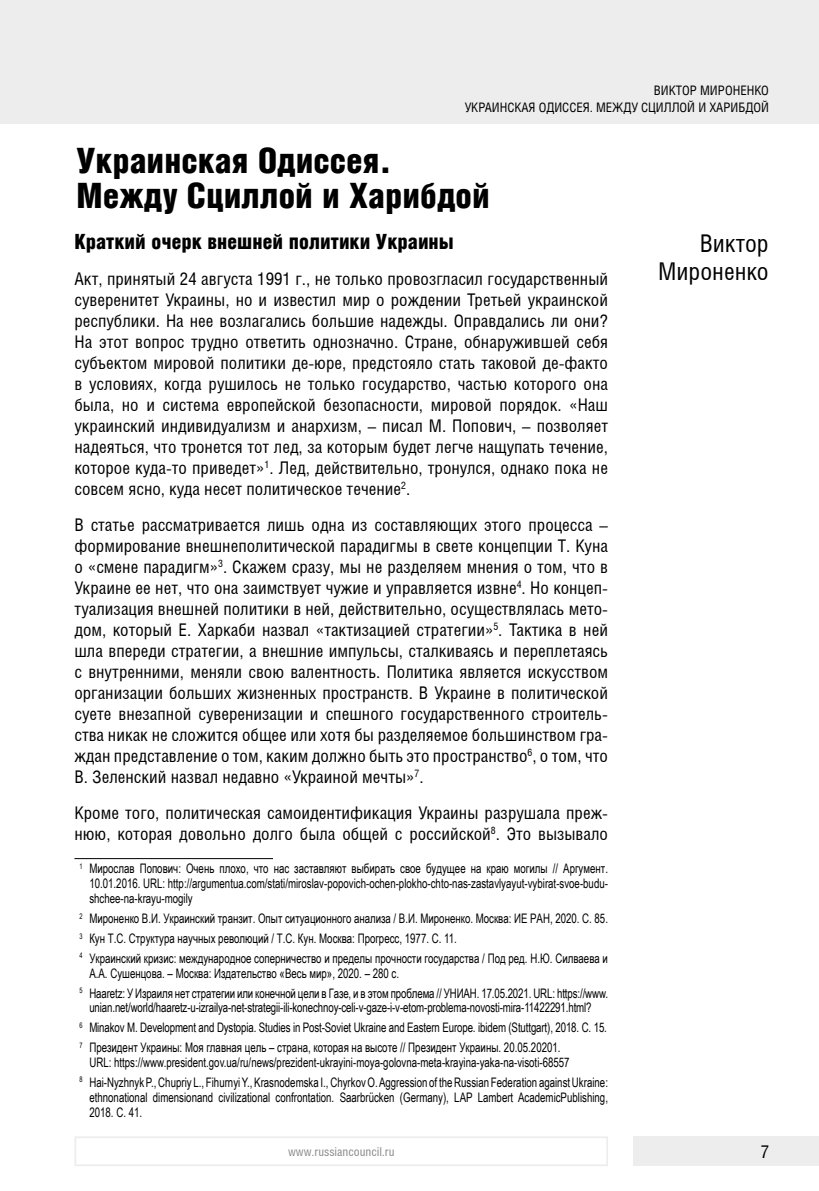
<style>
.page{position:relative;width:819px;height:1191px;background:#fff}
.page>*{position:absolute;margin:0;border:0;box-sizing:border-box;transform-origin:0 0}
.t1{font:900 35px/35px "Helios Cond";color:#000}
.t2{font:24.5px/28px "Helios Cond";color:#000;text-align:right}
.t3{font:900 21px "Helios Cond";color:#000}
.t4{font:17.5px/21px "Helios Cond";color:#000;text-align:justify}
.t5{font:13.12px/19.8px "Arial Narrow";color:#000;scale:.9 1}
.t6{font:13.12px/17.5px "Helios Cond";color:#000;text-align:right}
.t7{font:12.25px "Helios Cond";color:#878787}
</style>
<div class="page">
<div style="left:0;top:0;width:819px;height:124px;background:#ededed"></div>
<div style="left:632px;top:1136px;width:187px;height:30px;background:#ededed"></div>
<div style="left:74px;top:1136px;width:534px;height:30px;border:2px solid #ededed"></div>
<hr style="left:74px;top:858px;width:199px;height:1px;background:#000">
<p class="t6" style="left:464px;top:81px;width:306px">ВИКТОР МИРОНЕНКО<br>УКРАИНСКАЯ ОДИССЕЯ. МЕЖДУ СЦИЛЛОЙ И ХАРИБДОЙ</p>
<h1 class="t1" style="left:77px;top:143px;width:414px">Украинская Одиссея.<br>Между Сциллой и Харибдой</h1>
<p class="t3" style="left:74px;top:230px;width:381px">Краткий очерк внешней политики Украины</p>
<p class="t4" style="left:74px;top:268px;width:535px">Акт, принятый 24 августа 1991 г., не только провозгласил государственный суверенитет Украины, но и известил мир о рождении Третьей украинской республики. На нее возлагались большие надежды. Оправдались ли они?<br>На этот вопрос трудно ответить однозначно. Стране, обнаружившей себя субъектом мировой политики де-юре, предстояло стать таковой де-факто в условиях, когда рушилось не только государство, частью которого она была, но и система европейской безопасности, мировой порядок. «Наш украинский индивидуализм и анархизм, – писал М. Попович, – позволяет надеяться, что тронется тот лед, за которым будет легче нащупать течение, которое куда-то приведет»<sup>1</sup>. Лед, действительно, тронулся, однако пока не совсем ясно, куда несет политическое течение<sup>2</sup>.</p>
<p class="t4" style="left:74px;top:513px;width:535px">В статье рассматривается лишь одна из составляющих этого процесса – формирование внешнеполитической парадигмы в свете концепции Т. Куна о «смене парадигм»<sup>3</sup>. Скажем сразу, мы не разделяем мнения о том, что в Украине ее нет, что она заимствует чужие и управляется извне<sup>4</sup>. Но концеп&shy;туализация внешней политики в ней, действительно, осуществлялась мето&shy;дом, который Е. Харкаби назвал «тактизацией стратегии»<sup>5</sup>. Тактика в ней шла впереди стратегии, а внешние импульсы, сталкиваясь и переплетаясь с внутренними, меняли свою валентность. Политика является искусством организации больших жизненных пространств. В Украине в политической суете внезапной суверенизации и спешного государственного строитель&shy;ства никак не сложится общее или хотя бы разделяемое большинством гра&shy;ждан представление о том, каким должно быть это пространство<sup>6</sup>, о том, что В. Зеленский назвал недавно «Украиной мечты»<sup>7</sup>.</p>
<p class="t4" style="left:74px;top:801px;width:535px">Кроме того, политическая самоидентификация Украины разрушала преж&shy;нюю, которая довольно долго была общей с российской<sup>8</sup>. Это вызывало</p>
<p class="t5" style="left:89px;top:861px;width:577px;line-height:14.9px;text-align:justify;text-indent:-10px"><sup>1</sup> Мирослав Попович: Очень плохо, что нас заставляют выбирать свое будущее на краю могилы // Аргумент.<br>10.01.2016. URL: http://argumentua.com/stati/miroslav-popovich-ochen-plokho-chto-nas-zastavlyayut-vybirat-svoe-budu&shy;shchee-na-krayu-mogily</p>
<p class="t5" style="left:79px;top:908px;width:589px"><sup>2</sup> Мироненко В.И. Украинский транзит. Опыт ситуационного анализа / В.И. Мироненко. Москва: ИЕ РАН, 2020. С. 85.<br><sup>3</sup> Кун Т.С. Структура научных революций / Т.С. Кун. Москва: Прогресс, 1977. С. 11.<br><sup>4</sup> Украинский кризис: международное соперничество и пределы прочности государства / Под ред. Н.Ю. Силваева и</p>
<p class="t5" style="left:79px;top:962px;width:589px;text-indent:10px">А.А. Сушенцова. – Москва: Издательство «Весь мир», 2020. – 280 с.<br><sup>5</sup> Haaretz: У Израиля нет стратегии или конечной цели в Газе, и в этом проблема // УНИАН. 17.05.2021. URL: https://www.</p>
<p class="t5" style="left:79px;top:997px;width:587px;text-indent:10px">unian.net/world/haaretz-u-izrailya-net-strategii-ili-konechnoy-celi-v-gaze-i-v-etom-problema-novosti-mira-11422291.html?<br><sup>6</sup> Minakov M. Development and Dystopia. Studies in Post-Soviet Ukraine and Eastern Europe. ibidem (Stuttgart), 2018. С. 15.<br><sup>7</sup> Президент Украины: Моя главная цель – страна, которая на высоте // Президент Украины. 20.05.20201.</p>
<p class="t5" style="left:79px;top:1052px;width:589px;text-indent:10px">URL: https://www.president.gov.ua/ru/news/prezident-ukrayini-moya-golovna-meta-krayina-yaka-na-visoti-68557<br><sup>8</sup> Hai-Nyzhnyk P.,Chupriy L., FihurnyiY., Krasnodemska I.,ChyrkovO.Aggression of theRussian Federation againstUkraine:</p>
<p class="t5" style="left:89px;top:1089px;width:577px;line-height:14.9px">ethnonational dimensionand civilizational confrontation. Saarbrücken (Germany), LAP Lambert AcademicPublishing,<br>2018. C. 41.</p>
<h2 class="t2" style="left:658px;top:229px;width:112px">Виктор<br>Мироненко</h2>
<p class="t7" style="left:288px;top:1144px;width:108px">www.russiancouncil.ru</p>
<p class="t4" style="left:760px;top:1141px;width:10px">7</p>
</div>
